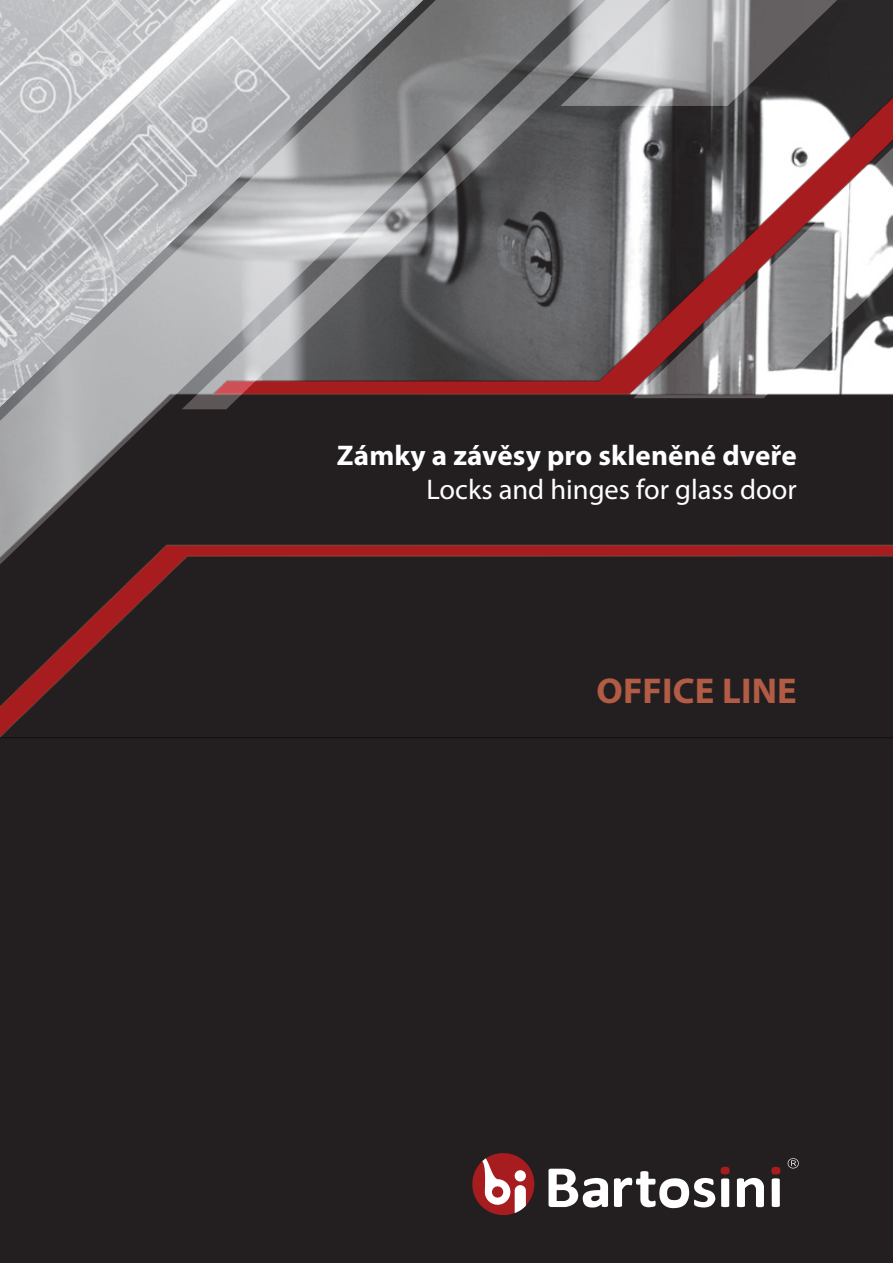
<style>
.page{position:relative;width:893px;height:1263px;background:#fff}
.page>*{position:absolute;margin:0;border:0;box-sizing:border-box;transform-origin:0 0}
.t1{font:700 36px "Myriad Pro";letter-spacing:.005em;color:#b25c45}
.t2{font:700 28.5px "Myriad Pro";letter-spacing:.005em;color:#fff}
.t3{font:28.5px "Myriad Pro";color:#fff}
</style>
<div class="page">
<svg style="left:664px;top:0;width:186px;height:82px;background:#787678"></svg>
<div style="left:0;top:749px;width:893px;height:514px;background:#231f20"></div>
<img style="left:0;top:82px;width:893px;height:667px">
<svg style="left:597px;top:0;width:67px;height:409px;background:#989193"></svg>
<svg style="left:633px;top:135px;width:260px;height:263px"></svg>
<svg style="left:0;top:0;width:597px;height:578px;background:#4d4547"></svg>
<img style="left:0;top:0;width:423px;height:407px">
<svg style="left:721px;top:1167px;width:9px;height:40px"></svg>
<svg style="left:737px;top:1178px;width:27px;height:29px"></svg>
<svg style="left:771px;top:1167px;width:9px;height:40px"></svg>
<svg style="left:548px;top:1169px;width:60px;height:38px"></svg>
<svg style="left:788px;top:1158px;width:11px;height:10px"></svg>
<svg style="left:472px;top:1153px;width:62px;height:62px"></svg>
<svg style="left:614px;top:1171px;width:101px;height:37px"></svg>
<p class="t2" style="left:337px;top:437px;width:462px">Zámky a závěsy pro skleněné dveře</p>
<p class="t3" style="left:426px;top:472px;width:372px">Locks and hinges for glass door</p>
<p class="t1" style="left:596px;top:668px;width:202px">OFFICE LINE</p>
</div>
